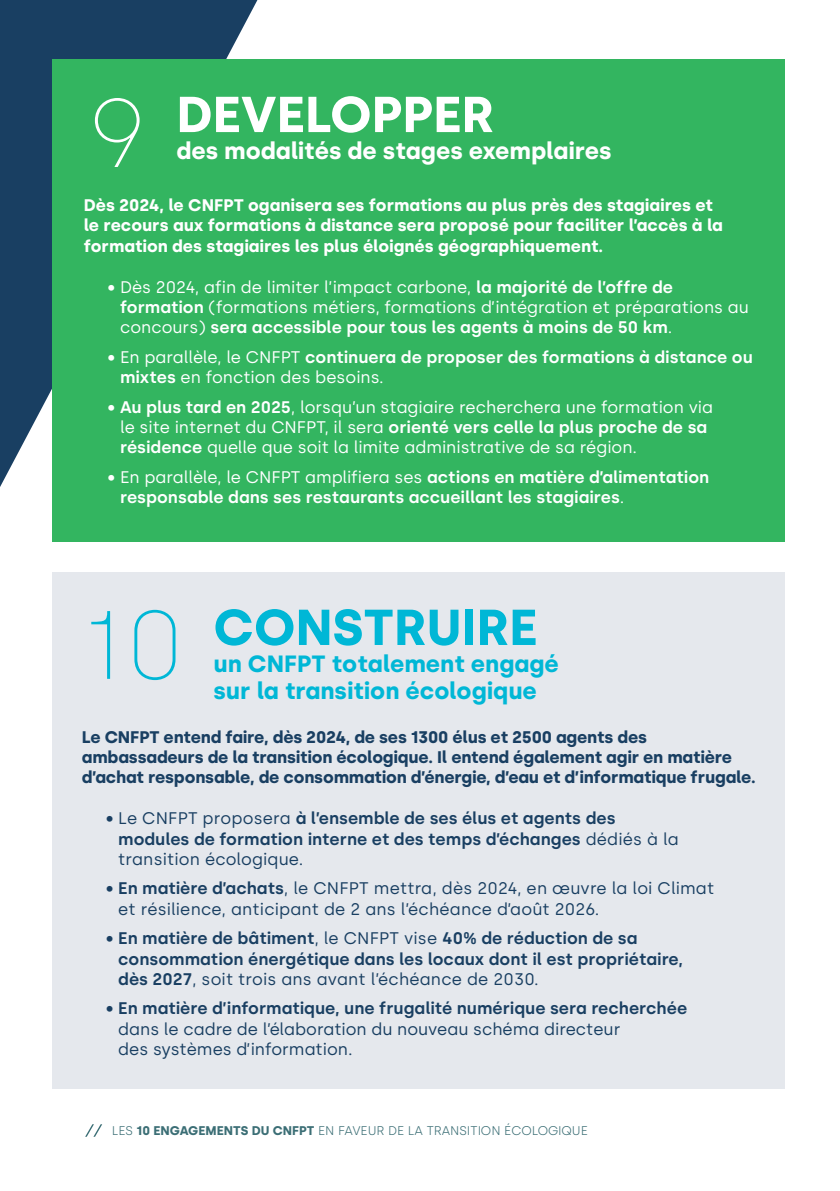
<style>
.page{position:relative;width:840px;height:1191px;background:#fff}
.page>*{position:absolute;margin:0;border:0;box-sizing:border-box;transform-origin:0 0}
.Chiffre{font:200 96.8px "Silka";color:#00b7d6}
.Chiffre-2{font:200 96.8px "Silka";color:#fff}
.T1{font:700 50.4px "Silka";color:#fff}
.T1-2{font:700 50.4px "Silka";color:#00b7d6}
.T2{font:700 23.6px/26.8px "Silka";color:#00b7d6}
.T2-2{font:700 23.6px "Silka";color:#fff}
.Texte_courant___5mm{font:16.8px/20.2px "Silka";color:#fff}
.Texte_courant___5mm-2{font:600 16.8px/20.2px "Silka";color:#193f62}
.Texte_courant___5mm-3{font:16.8px/20.2px "Silka";color:#193f62}
.Texte_courant___5mm-4{font:600 16.8px/20.2px "Silka";color:#fff}
.Courant_Gras{font:700 16.8px/20.2px "Silka";letter-spacing:-.01em;color:#193f62}
.Courant_Gras-2{font:700 16.8px/20.2px "Silka";color:#fff}
.t1{font:300 12.6px "Silka";color:#3b6e75}
.s1{font-weight:600}
.s2{font-weight:400}
.s3{font-weight:700}
</style>
<div class="page">
<svg style="left:0;top:0;width:272px;height:1137px"></svg>
<div style="left:53px;top:59px;width:731px;height:482px;background:#33b560"></div>
<div style="left:53px;top:573px;width:731px;height:516px;background:#e5e8ed"></div>
<p class="Chiffre-2" style="left:86px;top:76px;width:63px">9</p>
<p class="T1" style="left:176px;top:84px;width:319px">DEVELOPPER</p>
<p class="T2-2" style="left:176px;top:137px;width:436px">des modalités de stages exemplaires</p>
<p class="Courant_Gras-2" style="left:84px;top:195px;width:640px">Dès 2024, le CNFPT oganisera ses formations au plus près des stagiaires et le recours aux formations à distance sera proposé pour faciliter l’accès à la formation des stagiaires les plus éloignés géographiquement.</p>
<p class="Texte_courant___5mm" style="left:120px;top:277px;width:630px;text-indent:-12px">• Dès 2024, afin de limiter l’impact carbone, <span class="s1">la majorité de l’offre de formation</span> (formations métiers, formations d’intégration et préparations au concours) <span class="s1">sera accessible pour tous les agents à moins de 50 km</span>.</p>
<p class="Texte_courant___5mm-4" style="left:120px;top:347px;width:634px;text-indent:-12px"><span class="s2">• En parallèle, le CNFPT</span> continuera de proposer des formations à distance ou mixtes <span class="s2">en fonction des besoins.</span></p>
<p class="Texte_courant___5mm" style="left:120px;top:396px;width:594px;text-indent:-12px">• <span class="s1">Au plus tard en 2025</span>, lorsqu’un stagiaire recherchera une formation via le site internet du CNFPT, il sera <span class="s1">orienté vers celle la plus proche de sa résidence</span> quelle que soit la limite administrative de sa région.</p>
<p class="Texte_courant___5mm-4" style="left:120px;top:466px;width:590px;text-indent:-12px"><span class="s2">• En parallèle, le CNFPT amplifiera ses</span> actions en matière d’alimentation responsable dans ses restaurants accueillant les stagiaires<span class="s2">.</span></p>
<p class="Chiffre" style="left:82px;top:587px;width:105px">10</p>
<p class="T1-2" style="left:213px;top:597px;width:325px">CONSTRUIRE</p>
<p class="T2" style="left:213px;top:650px;width:347px">un CNFPT totalement engagé sur la transition écologique</p>
<p class="Courant_Gras" style="left:82px;top:727px;width:675px">Le CNFPT entend faire, dès 2024, de ses 1300 élus et 2500 agents des ambassadeurs de la transition écologique. Il entend également agir en matière d’achat responsable, de consommation d’énergie, d’eau et d’informatique frugale.</p>
<p class="Texte_courant___5mm-2" style="left:118px;top:808px;width:561px;text-indent:-12px"><span class="s2">• Le CNFPT proposera</span> à l’ensemble de ses élus et agents des modules de formation interne et des temps d’échanges <span class="s2">dédiés à la transition écologique.</span></p>
<p class="Texte_courant___5mm-3" style="left:118px;top:878px;width:597px;text-indent:-12px">• <span class="s1">En matière d’achats</span>, le CNFPT mettra, dès 2024, en œuvre la loi Climat et résilience, anticipant de 2 ans l’échéance d’août 2026.</p>
<p class="Texte_courant___5mm-2" style="left:118px;top:928px;width:566px;text-indent:-12px"><span class="s2">•</span> En matière de bâtiment<span class="s2">, le CNFPT vise</span> 40% de réduction de sa consommation énergétique dans les locaux dont il est propriétaire, dès 2027<span class="s2">, soit trois ans avant l’échéance de 2030.</span></p>
<p class="Texte_courant___5mm-3" style="left:118px;top:998px;width:570px;text-indent:-12px">• <span class="s1">En matière d’informatique, une frugalité numérique sera recherchée </span>dans le cadre de l’élaboration du nouveau schéma directeur<br>des systèmes d’information.</p>
<p class="t1" style="left:112px;top:1123px;width:477px">LES <span class="s3">10 ENGAGEMENTS DU CNFPT</span> EN FAVEUR DE LA TRANSITION ÉCOLOGIQUE</p>
</div>
